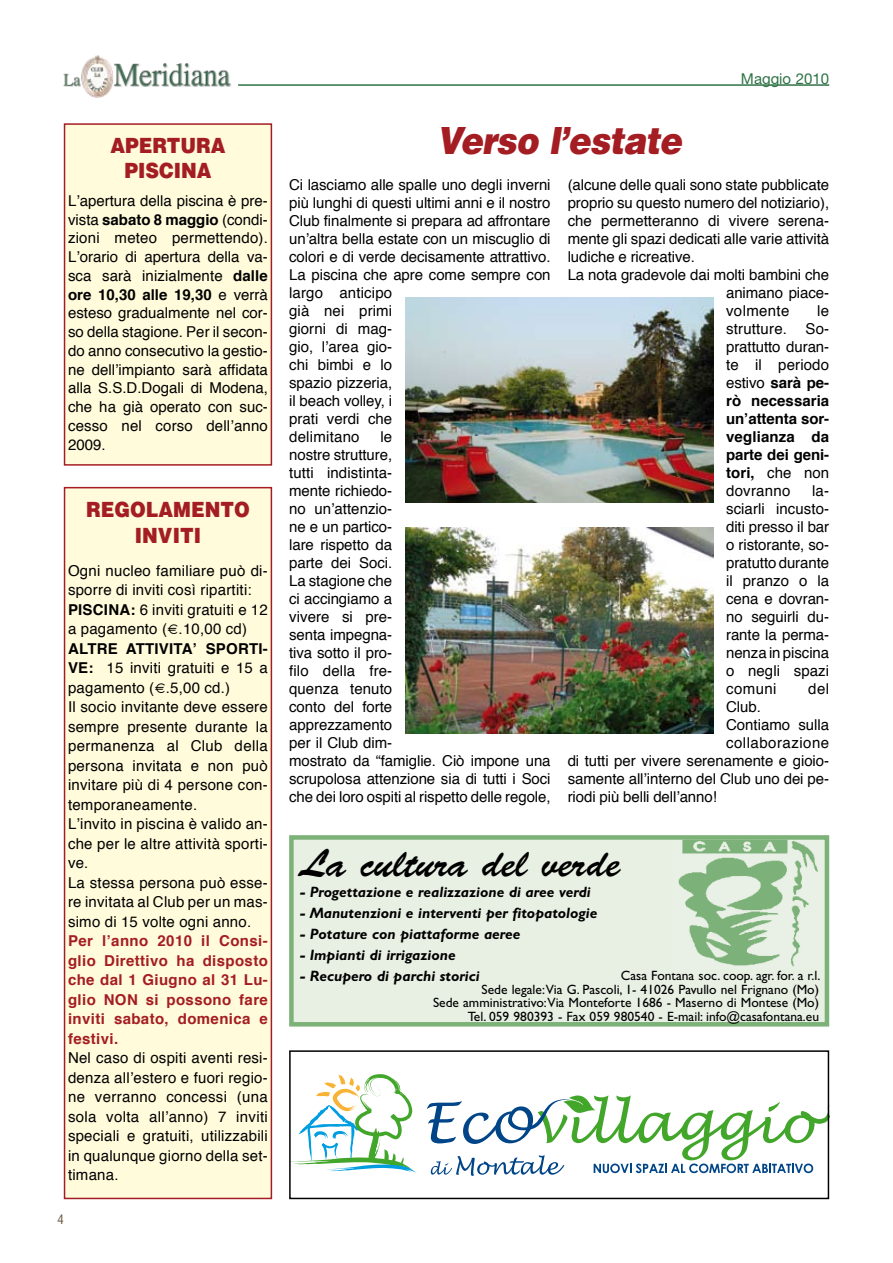
<style>
.page{position:relative;width:893px;height:1263px;background:#fff}
.page>*{position:absolute;margin:0;border:0;box-sizing:border-box;transform-origin:0 0}
.t1{font:39px "Brush Script";color:#000}
.t2{font:italic 900 37.5px "Helvetica";letter-spacing:-.025em;color:#a41d23;scale:.9 1}
.t3{font:900 21px/25.2px "Helvetica";color:#a41d23;text-align:center;scale:.9 1}
.t4{font:15px/18px "Helvetica";letter-spacing:-.005em;color:#000;text-align:justify}
.t5{font:15px/19.5px "Helvetica";letter-spacing:.015em;color:#000}
.t6{font:italic 700 15px "Gill Sans";color:#000}
.t7{font:700 15px/18px "Helvetica";letter-spacing:-.005em;color:#000;text-align:justify}
.t8{font:700 15px/19.5px "Helvetica";letter-spacing:.025em;color:#a41d23;text-align:justify}
.t9{font:15px "Helvetica";letter-spacing:.035em;color:#000}
.t10{font:15px "Helvetica Neue";color:#2e7346}
.t11{font:15px "Helvetica";letter-spacing:.025em;color:#000}
.t12{font:13.5px/13.5px "Gill Sans";color:#000;text-align:right}
.t13{font:condensed 12.75px "Helvetica";color:#6a5741}
.s1{font-weight:700}
.s2{font-weight:400}
</style>
<div class="page">
<img style="left:114px;top:63px;width:117px;height:24px">
<img style="left:63px;top:73px;width:18px;height:14px">
<img style="left:81px;top:55px;width:33px;height:43px">
<hr style="left:238px;top:84px;width:591px;height:2px;background:#2e7346">
<img style="left:405px;top:298px;width:308px;height:204px">
<img style="left:405px;top:527px;width:308px;height:206px">
<div style="left:64px;top:123px;width:208px;height:343px;background:#fffbdb;border:2px solid #a41d23"></div>
<svg style="left:427px;top:1095px;width:399px;height:81px"></svg>
<svg style="left:292px;top:1074px;width:124px;height:99px"></svg>
<div style="left:289px;top:1050px;width:540px;height:149px;border:2px solid #000"></div>
<div style="left:64px;top:487px;width:208px;height:712px;background:#fffbdb;border:2px solid #a41d23"></div>
<div style="left:291px;top:837px;width:536px;height:187px;background:#e8f0e4"></div>
<img style="left:678px;top:840px;width:140px;height:126px">
<div style="left:289px;top:835px;width:540px;height:191px;border:4px solid #7cb178"></div>
<h3 class="t3" style="left:110px;top:132px;width:129px">APERTURA<br>PISCINA</h3>
<p class="t4" style="left:68px;top:191px;width:201px;line-height:18.8px">L’apertura della piscina è pre&shy;vista <span class="s1">sabato 8 maggio</span> (condi&shy;zioni meteo permettendo).<br>L’orario di apertura della va&shy;sca sarà inizialmente <span class="s1">dalle ore 10,30 alle 19,30</span> e verrà esteso gradualmente nel cor&shy;so della stagione. Per il secon&shy;do anno consecutivo la gestio&shy;ne dell’impianto sarà affidata alla S.S.D.Dogali di Modena, che ha già operato con suc&shy;cesso nel corso dell’anno 2009.</p>
<h3 class="t3" style="left:86px;top:497px;width:18px">REGO</h3>
<h3 class="t3" style="left:146px;top:497px;width:32px">LAME</h3>
<h3 class="t3" style="left:205px;top:497px;width:35px">NTO</h3>
<h3 class="t3" style="left:135px;top:522px;width:75px">INVITI</h3>
<p class="t5" style="left:68px;top:560px;width:201px">Ogni nucleo familiare può di&shy;sporre di inviti così ripartiti:<br><span class="s1">PISCINA:</span> 6 inviti gratuiti e 12 a pagamento (€.10,00 cd)</p>
<p class="t5" style="left:68px;top:638px;width:201px"><span class="s1">ALTRE ATTIVITA’ SPORTI-<br>VE:</span> 15 inviti gratuiti e 15 a pagamento (€.5,00 cd.)<br>Il socio invitante deve essere sempre presente durante la permanenza al Club della persona invitata e non può invitare più di 4 persone con&shy;temporaneamente.<br>L’invito in piscina è valido an&shy;che per le altre attività sporti&shy;ve.<br>La stessa persona può esse&shy;re invitata al Club per un mas&shy;simo di 15 volte ogni anno.</p>
<p class="t8" style="left:68px;top:930px;width:201px">Per l’anno 2010 il Consi&shy;glio Direttivo ha disposto che dal 1 Giugno al 31 Lu&shy;glio NON si possono fare inviti sabato, domenica e festivi.</p>
<p class="t4" style="left:68px;top:1048px;width:201px;line-height:19.5px">Nel caso di ospiti aventi resi&shy;denza all’estero e fuori regio&shy;ne verranno concessi (una sola volta all’anno) 7 inviti speciali e gratuiti, utilizzabili in qualunque giorno della set&shy;timana.</p>
<p class="t13" style="left:57px;top:1211px;width:8px">4</p>
<h2 class="t2" style="left:437px;top:116px;width:274px">Verso l’estate</h2>
<p class="t10" style="left:741px;top:70px;width:90px">Maggio 2010</p>
<p class="t4" style="left:289px;top:175px;width:263px;text-align:left">Ci lasciamo alle spalle uno degli inverni più lunghi di questi ultimi anni e il nostro<br>Club finalmente si prepara ad affrontare un’altra bella estate con un miscuglio di colori e di verde decisamente attrattivo.<br>La piscina che apre come sempre con largo anticipo<br>già nei primi<br>giorni di mag-<br>gio, l’area gio-<br>chi bimbi e lo<br>spazio pizzeria,<br>il beach volley, i<br>prati verdi che<br>delimitano</p>
<p class="t4" style="left:289px;top:427px;width:263px;text-align:left;text-indent:91px">le<br>nostre strutture,<br>tutti indistinta-<br>mente richiedo-<br>no un’attenzio-<br>ne e un partico-<br>lare rispetto da<br>parte dei Soci.<br>La stagione che<br>ci accingiamo a<br>vivere si pre-<br>senta impegna-<br>tiva sotto il pro-<br>filo della fre-<br>quenza tenuto<br>conto del forte<br>apprezzamento<br>per il Club dim-<br>mostrato da “famiglie. Ciò impone una scrupolosa attenzione sia di tutti i Soci che dei loro ospiti al rispetto delle regole,</p>
<p class="t4" style="left:568px;top:175px;width:263px">(alcune delle quali sono state pubblicate</p>
<p class="t4" style="left:568px;top:193px;width:263px">proprio su questo numero del notiziario),</p>
<p class="t4" style="left:568px;top:211px;width:263px">che permetteranno di vivere serena-</p>
<p class="t4" style="left:568px;top:229px;width:263px">mente gli spazi dedicati alle varie attività</p>
<p class="t4" style="left:568px;top:247px;width:129px">ludiche e ricreative.</p>
<p class="t4" style="left:568px;top:265px;width:263px">La nota gradevole dai molti bambini che</p>
<p class="t4" style="left:726px;top:283px;width:105px">animano piace-</p>
<p class="t11" style="left:726px;top:298px;width:65px">volmente</p>
<p class="t7" style="left:726px;top:301px;width:105px;text-indent:91px"><span class="s2">le strutture. So&shy;prattutto duran&shy;te il periodo estivo</span> sarà pe&shy;rò necessaria un’attenta sor&shy;veglianza da parte dei geni&shy;tori, <span class="s2">che non dovranno</span></p>
<p class="t4" style="left:726px;top:481px;width:105px;text-indent:86px">la&shy;sciarli incusto&shy;diti presso il bar o ristorante, so&shy;pratutto durante il pranzo o la cena e dovran&shy;no seguirli du&shy;rante la perma&shy;nenza in piscina o negli spazi comuni</p>
<p class="t4" style="left:808px;top:679px;width:22px">del</p>
<p class="t4" style="left:726px;top:697px;width:36px">Club.</p>
<p class="t4" style="left:726px;top:715px;width:105px">Contiamo sulla</p>
<p class="t9" style="left:726px;top:730px;width:105px">collaborazione</p>
<p class="t4" style="left:568px;top:751px;width:263px">di tutti per vivere serenamente e gioio-</p>
<p class="t4" style="left:568px;top:769px;width:263px">samente all’interno del Club uno dei pe-</p>
<p class="t4" style="left:568px;top:787px;width:151px">riodi più belli dell’anno!</p>
<h1 class="t1" style="left:300px;top:842px;width:322px">La cultura del verde</h1>
<p class="t6" style="left:300px;top:883px;width:292px">- Progettazione e realizzazione di aree verdi</p>
<p class="t6" style="left:300px;top:904px;width:299px">- Manutenzioni e interventi per fitopatologie</p>
<p class="t6" style="left:300px;top:925px;width:222px">- Potature con piattaforme aeree</p>
<p class="t6" style="left:300px;top:946px;width:157px">- Impianti di irrigazione</p>
<p class="t6" style="left:300px;top:967px;width:181px">- Recupero di parchi storici</p>
<p class="t12" style="left:433px;top:969px;width:389px">Casa Fontana soc. coop. agr. for. a r.l.<br>Sede legale:Via G. Pascoli, 1- 41026 Pavullo nel Frignano (Mo)<br>Sede amministrativo:Via Monteforte 1686 - Maserno di Montese (Mo)<br>Tel. 059 980393 - Fax 059 980540 - E-mail: info@casafontana.eu</p>
</div>
